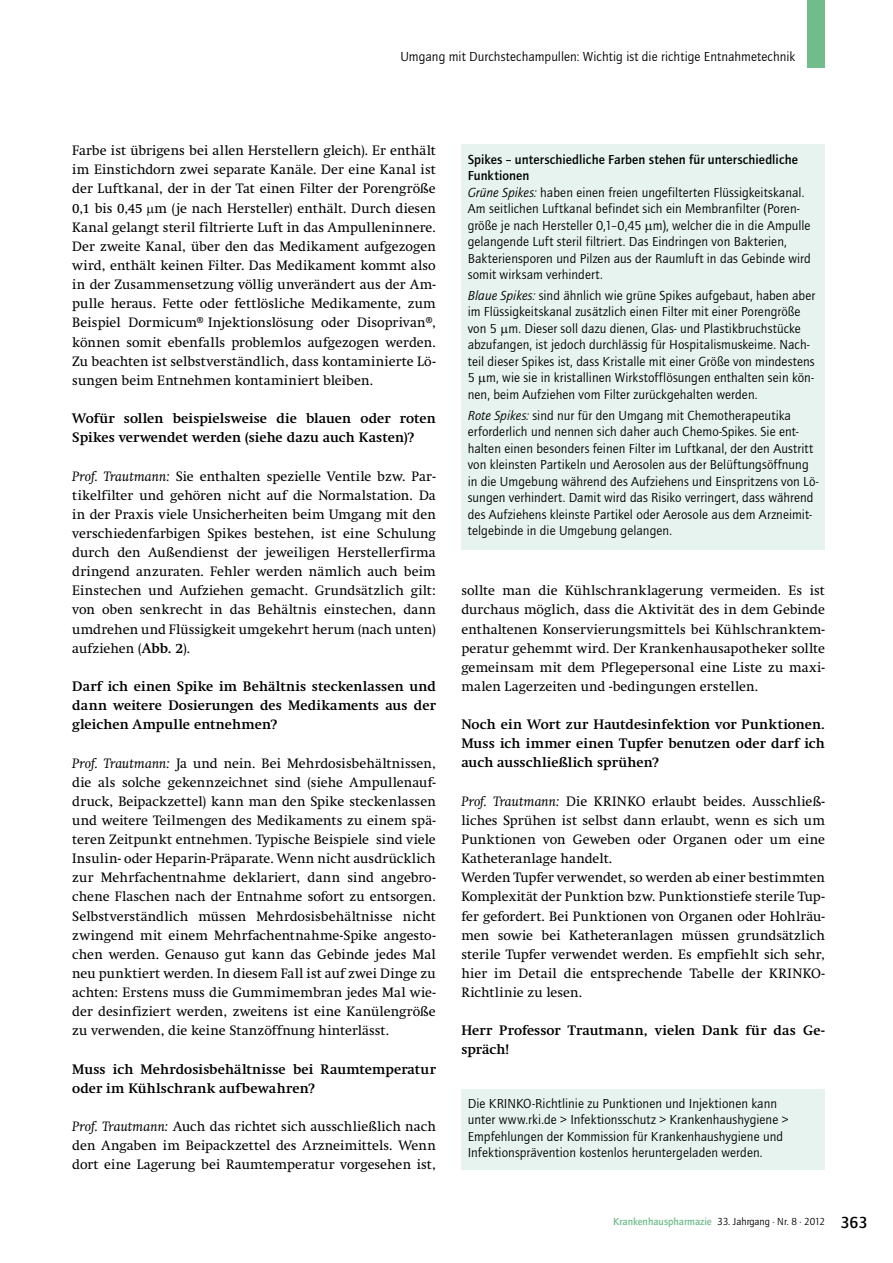
<style>
.page{position:relative;width:893px;height:1263px;background:#fff}
.page>*{position:absolute;margin:0;border:0;box-sizing:border-box;transform-origin:0 0}
.t1{font:13.5px/19.2px "Swift";letter-spacing:.01em;color:#000;text-align:justify}
.t2{font:13.5px/16.5px "Quay";letter-spacing:.005em;color:#000}
.t3{font:700 13.5px/19.2px "Swift";letter-spacing:.01em;color:#000}
.t4{font:10.5px "Quay";color:#000}
.s1{font-style:italic}
.s2{font-weight:700}
.s3{font-weight:700;color:#71bc8b}
.s4{font-weight:700;font-size:16.5px}
</style>
<div class="page">
<div style="left:808px;top:0;width:17px;height:68px;background:#71bc8b"></div>
<div style="left:461px;top:1089px;width:364px;height:80px;background:#e7f3ee"></div>
<div style="left:461px;top:145px;width:364px;height:405px;background:#e7f3ee"></div>
<p class="t2" style="left:400px;top:48px;width:396px">Umgang mit Durchstechampullen: Wichtig ist die richtige Entnahmetechnik</p>
<p class="t1" style="left:72px;top:141px;width:365px">Farbe ist übrigens bei allen Herstellern gleich). Er enthält im Einstichdorn zwei separate Kanäle. Der eine Kanal ist der Luftkanal, der in der Tat einen Filter der Porengröße 0,1 bis 0,45 m (je nach Hersteller) enthält. Durch diesen Kanal gelangt steril filtrierte Luft in das Ampulleninnere.<br>Der zweite Kanal, über den das Medikament aufgezogen wird, enthält keinen Filter. Das Medikament kommt also in der Zusammensetzung völlig unverändert aus der Am&shy;pulle heraus. Fette oder fettlösliche Medikamente, zum Beispiel Dormicum<sup>®</sup> Injektionslösung oder Disoprivan<sup>®</sup>, können somit ebenfalls problemlos aufgezogen werden.<br>Zu beachten ist selbstverständlich, dass kontaminierte Lö&shy;sungen beim Entnehmen kontaminiert bleiben.</p>
<p class="t3" style="left:72px;top:409px;width:365px">Wofür sollen beispielsweise die blauen oder roten<br>Spikes verwendet werden (siehe dazu auch Kasten)?</p>
<p class="t1" style="left:72px;top:466px;width:365px"><span class="s1">Prof. Trautmann:</span> Sie enthalten spezielle Ventile bzw. Par&shy;tikelfilter und gehören nicht auf die Normalstation. Da in der Praxis viele Unsicherheiten beim Umgang mit den verschiedenfarbigen Spikes bestehen, ist eine Schulung durch den Außendienst der jeweiligen Herstellerfirma dringend anzuraten. Fehler werden nämlich auch beim Einstechen und Aufziehen gemacht. Grundsätzlich gilt: von oben senkrecht in das Behältnis einstechen, dann umdrehen und Flüssigkeit umgekehrt herum (nach unten) aufziehen (<span class="s2">Abb. 2</span>).</p>
<p class="t3" style="left:72px;top:677px;width:365px;text-align:justify">Darf ich einen Spike im Behältnis steckenlassen und dann weitere Dosierungen des Medikaments aus der gleichen Ampulle entnehmen?</p>
<p class="t1" style="left:72px;top:753px;width:365px"><span class="s1">Prof. Trautmann:</span> Ja und nein. Bei Mehrdosisbehältnissen, die als solche gekennzeichnet sind (siehe Ampullenauf&shy;druck, Beipackzettel) kann man den Spike steckenlassen und weitere Teilmengen des Medikaments zu einem spä&shy;teren Zeitpunkt entnehmen. Typische Beispiele sind viele Insulin- oder Heparin-Präparate. Wenn nicht ausdrücklich zur Mehrfachentnahme deklariert, dann sind angebro&shy;chene Flaschen nach der Entnahme sofort zu entsorgen.<br>Selbstverständlich müssen Mehrdosisbehältnisse nicht zwingend mit einem Mehrfachentnahme-Spike angesto&shy;chen werden. Genauso gut kann das Gebinde jedes Mal neu punktiert werden. In diesem Fall ist auf zwei Dinge zu achten: Erstens muss die Gummimembran jedes Mal wie&shy;der desinfiziert werden, zweitens ist eine Kanülengröße zu verwenden, die keine Stanzöffnung hinterlässt.</p>
<p class="t3" style="left:72px;top:1059px;width:365px">Muss ich Mehrdosisbehältnisse bei Raumtemperatur oder im Kühlschrank aufbewahren?</p>
<p class="t1" style="left:72px;top:1117px;width:365px"><span class="s1">Prof. Trautmann:</span> Auch das richtet sich ausschließlich nach den Angaben im Beipackzettel des Arzneimittels. Wenn dort eine Lagerung bei Raumtemperatur vorgesehen ist,</p>
<p class="t2" style="left:468px;top:151px;width:345px"><span class="s2">Spikes – unterschiedliche Farben stehen für unterschiedliche Funktionen<br></span><span class="s1">Grüne Spikes:</span> haben einen freien ungefilterten Flüssigkeitskanal.<br>Am seitlichen Luftkanal befindet sich ein Membranfilter (Poren&shy;größe je nach Hersteller 0,1–0,45 m), welcher die in die Ampulle gelangende Luft steril filtriert. Das Eindringen von Bakterien, Bakteriensporen und Pilzen aus der Raumluft in das Gebinde wird somit wirksam verhindert.</p>
<p class="t2" style="left:468px;top:287px;width:349px"><span class="s1">Blaue Spikes:</span> sind ähnlich wie grüne Spikes aufgebaut, haben aber im Flüssigkeitskanal zusätzlich einen Filter mit einer Porengröße von 5 m. Dieser soll dazu dienen, Glas- und Plastikbruchstücke abzufangen, ist jedoch durchlässig für Hospitalismuskeime. Nach&shy;teil dieser Spikes ist, dass Kristalle mit einer Größe von mindestens 5 m, wie sie in kristallinen Wirkstofflösungen enthalten sein kön&shy;nen, beim Aufziehen vom Filter zurückgehalten werden.</p>
<p class="t2" style="left:468px;top:407px;width:352px"><span class="s1">Rote Spikes:</span> sind nur für den Umgang mit Chemotherapeutika erforderlich und nennen sich daher auch Chemo-Spikes. Sie ent&shy;halten einen besonders feinen Filter im Luftkanal, der den Austritt von kleinsten Partikeln und Aerosolen aus der Belüftungsöffnung in die Umgebung während des Aufziehens und Einspritzens von Lö&shy;sungen verhindert. Damit wird das Risiko verringert, dass während des Aufziehens kleinste Partikel oder Aerosole aus dem Arzneimit&shy;telgebinde in die Umgebung gelangen.</p>
<p class="t1" style="left:461px;top:581px;width:365px">sollte man die Kühlschranklagerung vermeiden. Es ist durchaus möglich, dass die Aktivität des in dem Gebinde enthaltenen Konservierungsmittels bei Kühlschranktem&shy;peratur gehemmt wird. Der Krankenhausapotheker sollte gemeinsam mit dem Pflegepersonal eine Liste zu maxi&shy;malen Lagerzeiten und -bedingungen erstellen.</p>
<p class="t3" style="left:461px;top:715px;width:365px;text-align:justify">Noch ein Wort zur Hautdesinfektion vor Punktionen.<br>Muss ich immer einen Tupfer benutzen oder darf ich auch ausschließlich sprühen?</p>
<p class="t1" style="left:461px;top:791px;width:365px;text-align:left"><span class="s1">Prof. Trautmann:</span> Die KRINKO erlaubt beides. Ausschließ&shy;liches Sprühen ist selbst dann erlaubt, wenn es sich um Punktionen von Geweben oder Organen oder um eine Katheteranlage handelt.<br>Werden Tupfer verwendet, so werden ab einer bestimmten Komplexität der Punktion bzw. Punktionstiefe sterile Tup&shy;fer gefordert. Bei Punktionen von Organen oder Hohlräu&shy;men sowie bei Katheteranlagen müssen grundsätzlich sterile Tupfer verwendet werden. Es empfiehlt sich sehr, hier im Detail die entsprechende Tabelle der KRINKO-Richtlinie zu lesen.</p>
<p class="t3" style="left:461px;top:1021px;width:365px">Herr Professor Trautmann, vielen Dank für das Ge&shy;spräch!</p>
<p class="t2" style="left:468px;top:1095px;width:322px">Die KRINKO-Richtlinie zu Punktionen und Injektionen kann unter www.rki.de &gt; Infektionsschutz &gt; Krankenhaushygiene &gt; Empfehlungen der Kommission für Krankenhaushygiene und Infektionsprävention kostenlos heruntergeladen werden.</p>
<p class="t4" style="left:613px;top:1216px;width:256px"><span class="s3">Krankenhauspharmazie</span> 33. Jahrgang · Nr. 8 · 2012 <span class="s4">363</span></p>
</div>
